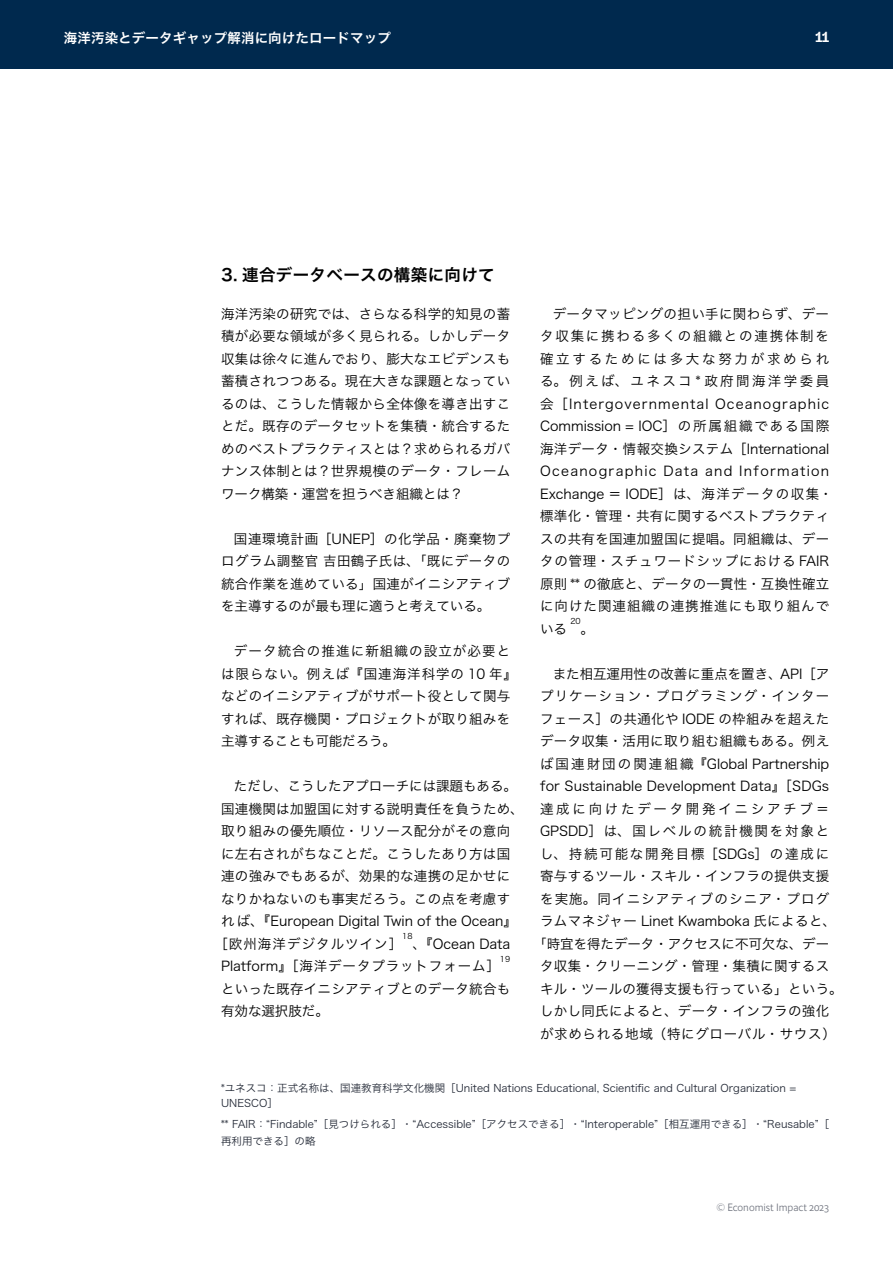
<style>
.page{position:relative;width:893px;height:1263px;background:#fff}
.page>*{position:absolute;margin:0;border:0;box-sizing:border-box;transform-origin:0 0}
.t1{font:16.5px "Hira Kaku Pro W6";letter-spacing:.02em;color:#000}
.t2{font:700 15px "GT Zirkon";color:#fff}
.t3{font:13.5px/22.5px "Hira Kaku Pro W3";letter-spacing:.025em;color:#000;text-align:justify}
.t4{font:13.5px/22.5px "Hira Kaku Pro W3";letter-spacing:.075em;color:#000}
.t5{font:13.5px/22.5px "Hira Kaku Pro W3";letter-spacing:-.005em;color:#000}
.t6{font:13.5px "Hira Kaku Pro W3";letter-spacing:.085em;color:#000}
.t7{font:13.5px "Hira Kaku Pro W6";letter-spacing:.01em;color:#fff}
.t8{font:13.5px "Hira Kaku Pro W3";color:#000}
.t9{font:13.5px "Hira Kaku Pro W3";letter-spacing:.13em;color:#000}
.t10{font:13.5px "Hira Kaku Pro W3";letter-spacing:.135em;color:#000}
.t11{font:13.5px "Hira Kaku Pro W3";letter-spacing:.05em;color:#000}
.t12{font:13.5px "Hira Kaku Pro W3";letter-spacing:.2em;color:#000}
.t13{font:10.5px/15px "Hira Kaku Pro W3";color:#252b38}
.t14{font:300 10.5px "Econ Sans OS";color:#6e727d}
.t15{font:7.8px "Hira Kaku Pro W3";color:#000}
</style>
<div class="page">
<div style="left:0;top:0;width:893px;height:69px;background:#00294e"></div>
<p class="t7" style="left:64px;top:26px;width:329px">海洋汚染とデータギャップ解消に向けたロードマップ</p>
<p class="t2" style="left:815px;top:28px;width:16px">11</p>
<p class="t1" style="left:221px;top:260px;width:275px">3. 連合データベースの構築に向けて</p>
<p class="t3" style="left:221px;top:301px;width:291px">海洋汚染の研究では、さらなる科学的知見の蓄積が必要な領域が多く見られる。しかしデータ収集は徐々に進んでおり、膨大なエビデンスも蓄積されつつある。現在大きな課題となっているのは、こうした情報から全体像を導き出すことだ。既存のデータセットを集積・統合するためのベストプラクティスとは？求められるガバナンス体制とは？世界規模のデータ・フレームワーク構築・運営を担うべき組織とは？</p>
<p class="t3" style="left:221px;top:526px;width:291px;text-indent:13px">国連環境計画［UNEP］の化学品・廃棄物プログラム調整官吉田鶴子氏は、「既にデータの統合作業を進めている」国連がイニシアティブを主導するのが最も理に適うと考えている。</p>
<p class="t3" style="left:221px;top:639px;width:297px;text-align:left;text-indent:13px">データ統合の推進に新組織の設立が必要とは限らない。例えば『国連海洋科学の 10 年』などのイニシアティブがサポート役として関与すれば、既存機関・プロジェクトが取り組みを主導することも可能だろう。</p>
<p class="t8" style="left:234px;top:774px;width:285px">ただし、こうしたアプローチには課題もある。</p>
<p class="t3" style="left:221px;top:797px;width:304px">国連機関は加盟国に対する説明責任を負うため、</p>
<p class="t3" style="left:221px;top:819px;width:291px">取り組みの優先順位・リソース配分がその意向</p>
<p class="t3" style="left:221px;top:842px;width:291px">に左右されがちなことだ。こうしたあり方は国</p>
<p class="t3" style="left:221px;top:864px;width:291px">連の強みでもあるが、効果的な連携の足かせに</p>
<p class="t3" style="left:221px;top:887px;width:291px">なりかねないのも事実だろう。この点を考慮す</p>
<p class="t5" style="left:221px;top:909px;width:297px">れば、『European Digital Twin of the Ocean』</p>
<p class="t4" style="left:214px;top:932px;width:189px">［欧州海洋デジタルツイン］</p>
<p class="t15" style="left:402px;top:929px;width:12px">18</p>
<p class="t5" style="left:221px;top:931px;width:291px;text-indent:191px">、『Ocean Data<br>Platform』［海洋データプラットフォーム］</p>
<p class="t15" style="left:500px;top:952px;width:12px">19</p>
<p class="t3" style="left:221px;top:976px;width:291px">といった既存イニシアティブとのデータ統合も有効な選択肢だ。</p>
<p class="t4" style="left:540px;top:301px;width:294px;text-indent:13px">データマッピングの担い手に関わらず、データ収集に携わる多くの組織との連携体制を確立するためには多大な努力が求められる。例えば、ユネスコ * 政府間海洋学委員会［Intergovernmental Oceanographic<br>Commission = IOC］の所属組織である国際海洋データ・情報交換システム［International<br>Oceanographic Data and Information<br>Exchange ＝ IODE］は、海洋データの収集・標準化・管理・共有に関するベストプラクティスの共有を国連加盟国に提唱。同組織は、データの管理・スチュワードシップにおける FAIR原則 ** の徹底と、データの一貫性・互換性確立に向けた関連組織の連携推進にも取り組んでいる</p>
<p class="t15" style="left:570px;top:614px;width:12px">20</p>
<p class="t3" style="left:581px;top:616px;width:15px">。</p>
<p class="t5" style="left:553px;top:661px;width:278px">また相互運用性の改善に重点を置き、API［ア</p>
<p class="t6" style="left:540px;top:684px;width:291px">プリケーション・プログラミング・インター</p>
<p class="t3" style="left:540px;top:706px;width:291px">フェース］の共通化や IODE の枠組みを超えた</p>
<p class="t3" style="left:540px;top:729px;width:291px">データ収集・活用に取り組む組織もある。例え</p>
<p class="t5" style="left:540px;top:751px;width:291px">ば国連財団の関連組織『Global Partnership</p>
<p class="t3" style="left:540px;top:774px;width:291px">for Sustainable Development Data』［SDGs</p>
<p class="t12" style="left:540px;top:797px;width:291px">達成に向けたデータ開発イニシアチブ＝</p>
<p class="t9" style="left:540px;top:819px;width:291px">GPSDD］は、国レベルの統計機関を対象と</p>
<p class="t10" style="left:540px;top:842px;width:291px">し、持続可能な開発目標［SDGs］の達成に</p>
<p class="t3" style="left:540px;top:864px;width:291px">寄与するツール・スキル・インフラの提供支援</p>
<p class="t6" style="left:540px;top:887px;width:291px">を実施。同イニシアティブのシニア・プログ</p>
<p class="t5" style="left:540px;top:909px;width:297px">ラムマネジャー Linet Kwamboka 氏によると、</p>
<p class="t5" style="left:533px;top:931px;width:297px">「時宜を得たデータ・アクセスに不可欠な、デー</p>
<p class="t3" style="left:540px;top:954px;width:291px">タ収集・クリーニング・管理・集積に関するス</p>
<p class="t3" style="left:540px;top:976px;width:304px">キル・ツールの獲得支援も行っている」という。</p>
<p class="t3" style="left:540px;top:999px;width:291px">しかし同氏によると、データ・インフラの強化</p>
<p class="t11" style="left:540px;top:1022px;width:297px">が求められる地域（特にグローバル・サウス）</p>
<p class="t13" style="left:221px;top:1080px;width:577px">*ユネスコ：正式名称は、国連教育科学文化機関［United Nations Educational, Scientific and Cultural Organization =<br>UNESCO］</p>
<p class="t13" style="left:221px;top:1115px;width:610px;line-height:16.5px">** FAIR：“Findable”［見つけられる］・“Accessible”［アクセスできる］・“Interoperable”［相互運用できる］・“Reusable”［再利用できる］の略</p>
<p class="t14" style="left:717px;top:1201px;width:114px">© Economist Impact 2023</p>
</div>
